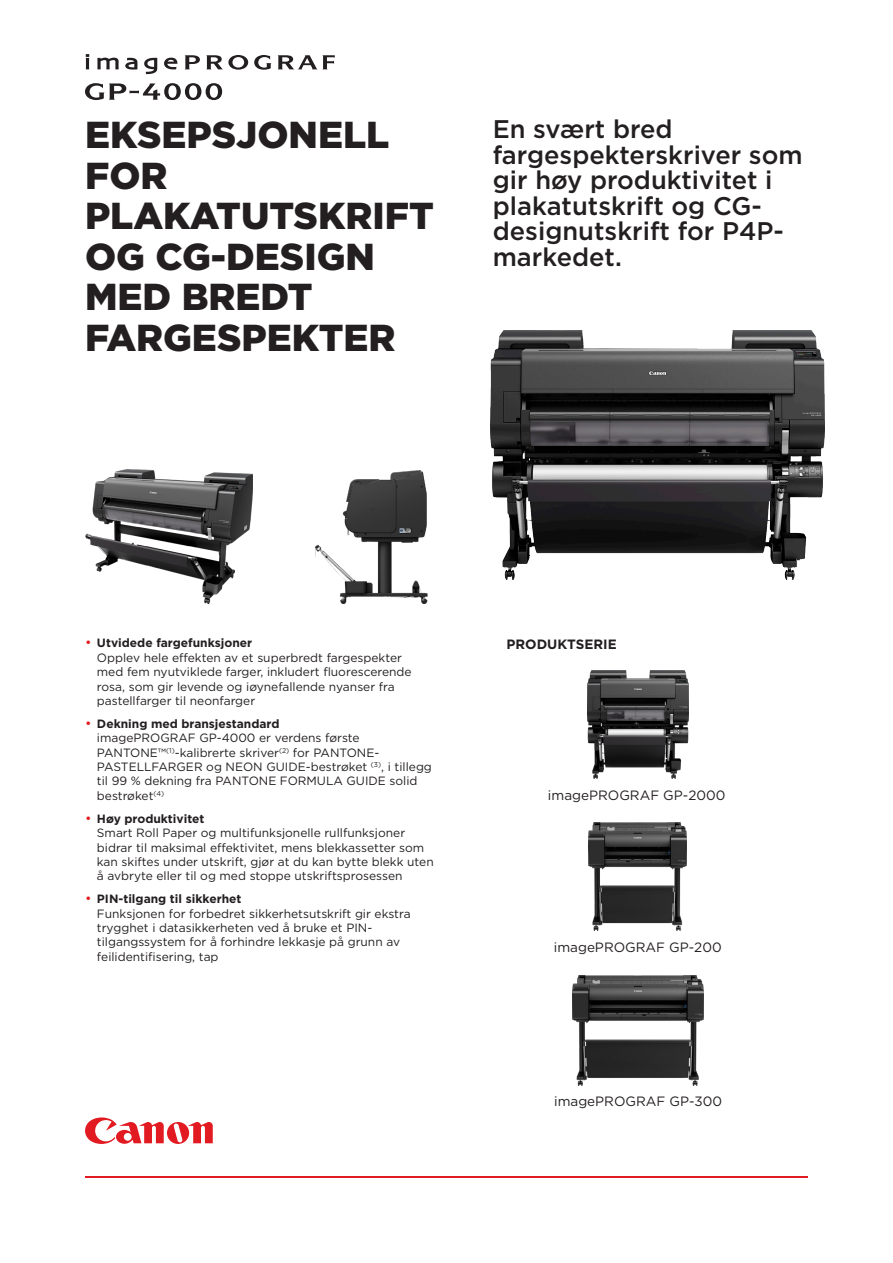
<style>
.page{position:relative;width:893px;height:1263px;background:#fff}
.page>*{position:absolute;margin:0;border:0;box-sizing:border-box;transform-origin:0 0}
.COVER_HEADER_LARGE{font:900 37.5px/40.5px "Gotham";color:#231f20}
.INTRO{font:500 25.5px/25.5px "Gotham";color:#231f20}
.BODY{font:13.5px "Gotham";color:#231f20}
.SUBHEAD{font:700 13.5px "Gotham";color:#231f20}
.t1{font:12px/14.4px "Gotham";color:#231f20}
.s1{font-size:13.5px;color:#e21a21}
.s2{font-weight:700}
</style>
<div class="page">
<svg style="left:85px;top:1117px;width:128px;height:27px"></svg>
<hr style="left:85px;top:1176px;width:723px;height:2px;background:#e21a21">
<img style="left:588px;top:671px;width:100px;height:108px">
<img style="left:491px;top:330px;width:334px;height:249px">
<img style="left:85px;top:469px;width:168px;height:135px">
<img style="left:315px;top:471px;width:113px;height:133px">
<svg style="left:85px;top:83px;width:137px;height:17px"></svg>
<svg style="left:184px;top:55px;width:16px;height:14px"></svg>
<svg style="left:206px;top:55px;width:42px;height:15px"></svg>
<svg style="left:254px;top:55px;width:81px;height:15px"></svg>
<svg style="left:86px;top:54px;width:3px;height:15px"></svg>
<svg style="left:97px;top:58px;width:22px;height:11px"></svg>
<svg style="left:125px;top:58px;width:12px;height:12px"></svg>
<svg style="left:144px;top:58px;width:13px;height:16px"></svg>
<svg style="left:164px;top:58px;width:13px;height:11px"></svg>
<img style="left:572px;top:975px;width:132px;height:110px">
<img style="left:589px;top:822px;width:97px;height:108px">
<p class="COVER_HEADER_LARGE" style="left:85px;top:114px;width:350px">EKSEPSJONELL<br>FOR<br>PLAKATUTSKRIFT<br>OG CG-DESIGN<br>MED BREDT<br>FARGESPEKTER</p>
<p class="INTRO" style="left:493px;top:116px;width:311px">En svært bred fargespekterskriver som gir høy produktivitet i plakatutskrift og CG&shy;designutskrift for P4P&shy;markedet.</p>
<p class="t1" style="left:97px;top:636px;width:316px;text-indent:-12px"><span class="s1">•</span> <span class="s2">Utvidede fargefunksjoner<br></span>Opplev hele effekten av et superbredt fargespekter med fem nyutviklede farger, inkludert fluorescerende rosa, som gir levende og iøynefallende nyanser fra pastellfarger til neonfarger</p>
<p class="t1" style="left:97px;top:716px;width:336px;text-indent:-12px"><span class="s1">•</span> <span class="s2">Dekning med bransjestandard<br></span>imagePROGRAF GP-4000 er verdens første PANTONE™<sup>(1)</sup>-kalibrerte skriver<sup>(2)</sup> for PANTONE-PASTELLFARGER og NEON GUIDE-bestrøket <sup>(3)</sup>, i tillegg til 99 % dekning fra PANTONE FORMULA GUIDE solid bestrøket<sup>(4)</sup></p>
<p class="t1" style="left:97px;top:811px;width:338px;text-indent:-12px"><span class="s1">•</span> <span class="s2">Høy produktivitet<br></span>Smart Roll Paper og multifunksjonelle rullfunksjoner bidrar til maksimal effektivitet, mens blekkassetter som kan skiftes under utskrift, gjør at du kan bytte blekk uten å avbryte eller til og med stoppe utskriftsprosessen</p>
<p class="t1" style="left:97px;top:891px;width:315px;text-indent:-12px"><span class="s1">•</span> <span class="s2">PIN-tilgang til sikkerhet<br></span>Funksjonen for forbedret sikkerhetsutskrift gir ekstra trygghet i datasikkerheten ved å bruke et PIN&shy;tilgangssystem for å forhindre lekkasje på grunn av feilidentifisering, tap</p>
<p class="SUBHEAD" style="left:506px;top:635px;width:112px">PRODUKTSERIE</p>
<p class="BODY" style="left:548px;top:787px;width:179px">imagePROGRAF GP-2000</p>
<p class="BODY" style="left:554px;top:938px;width:169px">imagePROGRAF GP-200</p>
<p class="BODY" style="left:554px;top:1093px;width:169px">imagePROGRAF GP-300</p>
</div>
